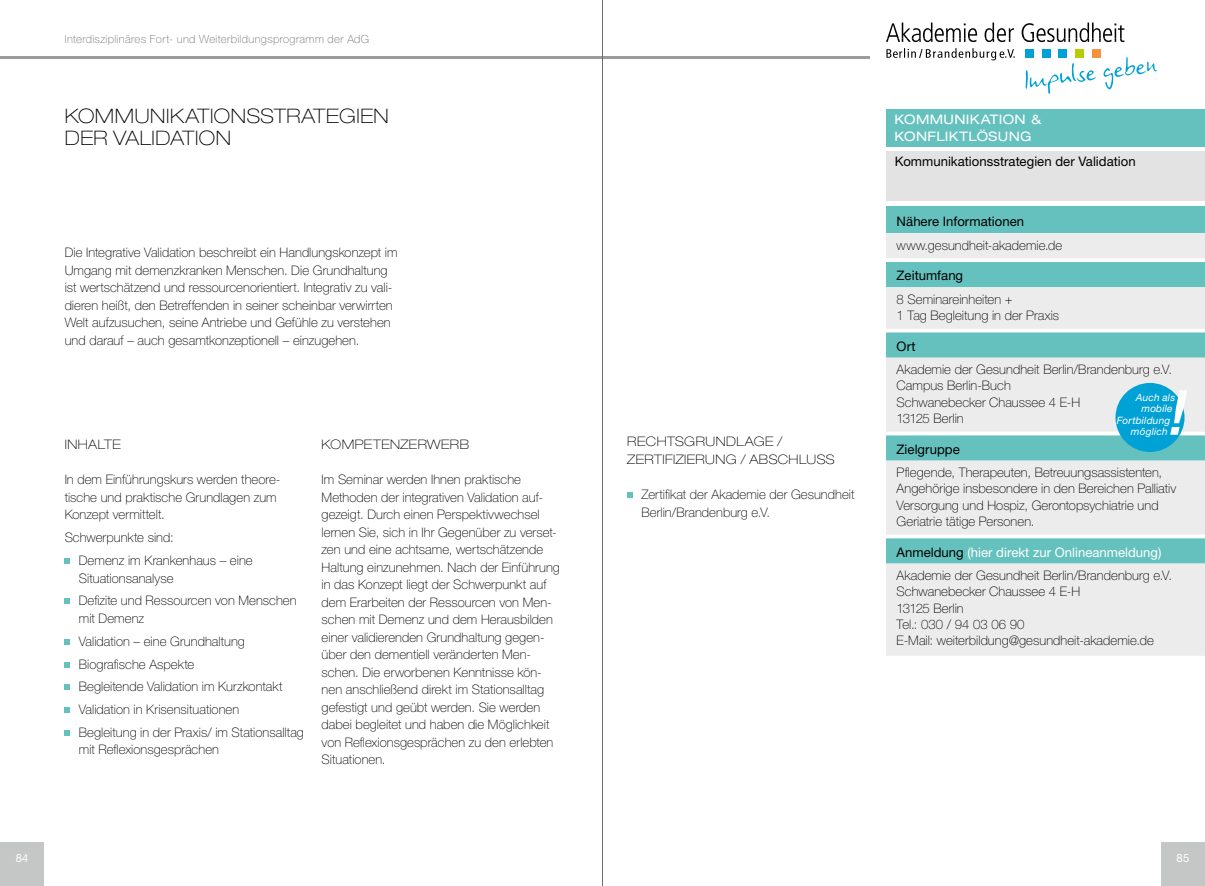
<style>
.page{position:relative;width:1205px;height:886px;background:#fff}
.page>*{position:absolute;margin:0;border:0;box-sizing:border-box;transform-origin:0 0}
.über_klein{font:italic 700 condensed 59.25px "Helvetica LT Std";color:#fff}
.über{font:100 expanded 20px/22.5px "Helvetica Neue LT Std";letter-spacing:.03em;color:#000}
.grund{font:100 13.12px/17.5px "Helvetica Neue LT Std";letter-spacing:.005em;color:#000}
.Einzug{font:100 13.12px/17.5px "Helvetica Neue LT Std";letter-spacing:.005em;color:#000}
.grund-2{font:13.12px "Helvetica Neue LT Std";color:#000}
.über_klein-2{font:100 expanded 13.12px/17.5px "Helvetica Neue LT Std";letter-spacing:.035em;color:#000}
.grund-3{font:13.12px "Helvetica Neue LT Std";color:#fff}
.zwischen_über{font:expanded 13.12px/17.5px "Helvetica Neue LT Std";letter-spacing:.03em;color:#fff}
.t1{font:100 11.25px "Helvetica Neue LT Std";letter-spacing:.035em;color:#6e6e6e}
.t2{font:11.25px "Helvetica Neue LT Std";color:#fff}
.grund-4{font:italic 10.12px/11.1px "Helvetica Neue LT Std";letter-spacing:.015em;color:#fff;text-align:center}
.s1{color:#000}
</style>
<div class="page">
<div style="left:886px;top:151px;width:319px;height:50px;background:#e3e3e3"></div>
<div style="left:1160px;top:842px;width:45px;height:44px;background:#c5c6c6"></div>
<div style="left:0;top:842px;width:44px;height:44px;background:#c5c6c6"></div>
<hr style="left:0;top:56px;width:869px;height:2px;background:#9c9c9d">
<svg style="left:1025px;top:53px;width:133px;height:41px"></svg>
<svg style="left:886px;top:23px;width:238px;height:19px"></svg>
<div style="left:1042px;top:49px;width:8px;height:9px;background:#00a1d4"></div>
<div style="left:1058px;top:49px;width:9px;height:9px;background:#00a1d4"></div>
<div style="left:1025px;top:49px;width:9px;height:9px;background:#00a1d4"></div>
<div style="left:1075px;top:49px;width:9px;height:9px;background:#b6cd00"></div>
<div style="left:1092px;top:49px;width:8px;height:9px;background:#f3943d"></div>
<svg style="left:886px;top:48px;width:128px;height:12px"></svg>
<svg style="left:65px;top:558px;width:5px;height:6px"></svg>
<svg style="left:65px;top:599px;width:5px;height:5px"></svg>
<svg style="left:65px;top:639px;width:5px;height:5px"></svg>
<svg style="left:65px;top:662px;width:5px;height:5px"></svg>
<svg style="left:65px;top:685px;width:5px;height:5px"></svg>
<svg style="left:65px;top:707px;width:5px;height:6px"></svg>
<svg style="left:65px;top:730px;width:5px;height:6px"></svg>
<svg style="left:627px;top:492px;width:5px;height:6px"></svg>
<div style="left:886px;top:206px;width:319px;height:27px;background:#65c1be"></div>
<svg style="left:886px;top:233px;width:319px;height:423px;background:#cae1e0"></svg>
<hr style="left:886px;top:258px;width:319px;height:4px;background:#fff">
<hr style="left:886px;top:329px;width:319px;height:3px;background:#fff">
<hr style="left:886px;top:432px;width:319px;height:3px;background:#fff">
<hr style="left:886px;top:535px;width:319px;height:3px;background:#fff">
<div style="left:1115px;top:383px;width:69px;height:69px;background:#00a1d4;border-radius:50%"></div>
<div style="left:886px;top:109px;width:319px;height:38px;background:#65c1be"></div>
<hr style="left:602px;top:0;width:1px;height:886px;background:#6e6e6e">
<p class="t1" style="left:65px;top:33px;width:306px">Interdisziplinäres Fort- und Weiterbildungsprogramm der AdG</p>
<p class="über" style="left:65px;top:104px;width:326px">KOMMUNIKATIONSSTRATEGIEN<br>DER VALIDATION</p>
<p class="grund" style="left:65px;top:244px;width:334px">Die Integrative Validation beschreibt ein Handlungskonzept im Umgang mit demenzkranken Menschen. Die Grundhaltung ist wertschätzend und ressourcenorientiert. Integrativ zu vali&shy;dieren heißt, den Betreffenden in seiner scheinbar verwirrten Welt aufzusuchen, seine Antriebe und Gefühle zu verstehen und darauf – auch gesamtkonzeptionell – einzugehen.</p>
<p class="über_klein-2" style="left:65px;top:436px;width:58px">INHALTE</p>
<p class="grund" style="left:65px;top:471px;width:217px">In dem Einführungskurs werden theore&shy;tische und praktische Grundlagen zum<br>Konzept vermittelt.</p>
<p class="Einzug" style="left:65px;top:529px;width:111px">Schwerpunkte sind:</p>
<p class="Einzug" style="left:79px;top:552px;width:175px">Demenz im Krankenhaus – eine<br>Situationsanalyse</p>
<p class="Einzug" style="left:79px;top:592px;width:219px">Defizite und Ressourcen von Menschen mit Demenz</p>
<p class="Einzug" style="left:79px;top:632px;width:168px">Validation – eine Grundhaltung</p>
<p class="Einzug" style="left:79px;top:655px;width:117px">Biografische Aspekte</p>
<p class="Einzug" style="left:79px;top:678px;width:205px">Begleitende Validation im Kurzkontakt</p>
<p class="Einzug" style="left:79px;top:701px;width:162px">Validation in Krisensituationen</p>
<p class="Einzug" style="left:79px;top:723px;width:226px">Begleitung in der Praxis/ im Stationsalltag mit Reflexionsgesprächen</p>
<p class="über_klein-2" style="left:322px;top:436px;width:149px">KOMPETENZERWERB</p>
<p class="grund" style="left:322px;top:471px;width:240px">Im Seminar werden Ihnen praktische Methoden der integrativen Validation auf&shy;gezeigt. Durch einen Perspektivwechsel lernen Sie, sich in Ihr Gegenüber zu verset&shy;zen und eine achtsame, wertschätzende Haltung einzunehmen. Nach der Einführung in das Konzept liegt der Schwerpunkt auf dem Erarbeiten der Ressourcen von Men&shy;schen mit Demenz und dem Herausbilden einer validierenden Grundhaltung gegen&shy;über den dementiell veränderten Men&shy;schen. Die erworbenen Kenntnisse kön&shy;nen anschließend direkt im Stationsalltag gefestigt und geübt werden. Sie werden dabei begleitet und haben die Möglichkeit von Reflexionsgesprächen zu den erlebten Situationen.</p>
<p class="über_klein-2" style="left:627px;top:433px;width:209px">RECHTSGRUNDLAGE /<br>ZERTIFIZIERUNG / ABSCHLUSS</p>
<p class="Einzug" style="left:641px;top:485px;width:215px">Zertifikat der Akademie der Gesundheit<br>Berlin/Brandenburg e.V.</p>
<p class="zwischen_über" style="left:894px;top:110px;width:148px">KOMMUNIKATION &amp;<br>KONFLIKTLÖSUNG</p>
<p class="grund-2" style="left:895px;top:153px;width:242px">Kommunikationsstrategien der Validation</p>
<p class="grund-2" style="left:896px;top:213px;width:129px">Nähere Informationen</p>
<p class="grund" style="left:896px;top:236px;width:167px">www.gesundheit-akademie.de</p>
<p class="grund-2" style="left:896px;top:268px;width:68px">Zeitumfang</p>
<p class="grund" style="left:896px;top:291px;width:164px;line-height:16.2px">8 Seminareinheiten +<br>1 Tag Begleitung in der Praxis</p>
<p class="grund-2" style="left:896px;top:338px;width:21px">Ort</p>
<p class="grund" style="left:896px;top:361px;width:277px">Akademie der Gesundheit Berlin/Brandenburg e.V.</p>
<p class="grund" style="left:896px;top:377px;width:116px">Campus Berlin-Buch</p>
<p class="grund" style="left:896px;top:394px;width:185px;line-height:16.2px">Schwanebecker Chaussee 4 E-H<br>13125 Berlin</p>
<p class="grund-2" style="left:896px;top:441px;width:65px">Zielgruppe</p>
<p class="grund" style="left:896px;top:464px;width:281px;line-height:16.2px">Pflegende, Therapeuten, Betreuungsassistenten, Angehörige insbesondere in den Bereichen Palliativ Versorgung und Hospiz, Gerontopsychiatrie und Geriatrie tätige Personen.</p>
<p class="grund-3" style="left:896px;top:544px;width:266px"><span class="s1">Anmeldung</span> (hier direkt zur Onlineanmeldung)</p>
<p class="grund" style="left:896px;top:567px;width:277px">Akademie der Gesundheit Berlin/Brandenburg e.V.</p>
<p class="grund" style="left:896px;top:583px;width:185px">Schwanebecker Chaussee 4 E-H</p>
<p class="grund" style="left:896px;top:599px;width:69px">13125 Berlin</p>
<p class="grund" style="left:896px;top:615px;width:129px">Tel.: 030 / 94 03 06 90</p>
<p class="grund" style="left:896px;top:632px;width:259px">E-Mail: weiterbildung@gesundheit-akademie.de</p>
<p class="über_klein" style="left:1164px;top:376px;width:21px">!</p>
<p class="grund-4" style="left:1135px;top:392px;width:41px">Auch als mobile</p>
<p class="grund-4" style="left:1117px;top:414px;width:55px;text-align:right">Fortbildung möglich</p>
<p class="t2" style="left:16px;top:851px;width:14px">84</p>
<p class="t2" style="left:1176px;top:851px;width:14px">85</p>
</div>
